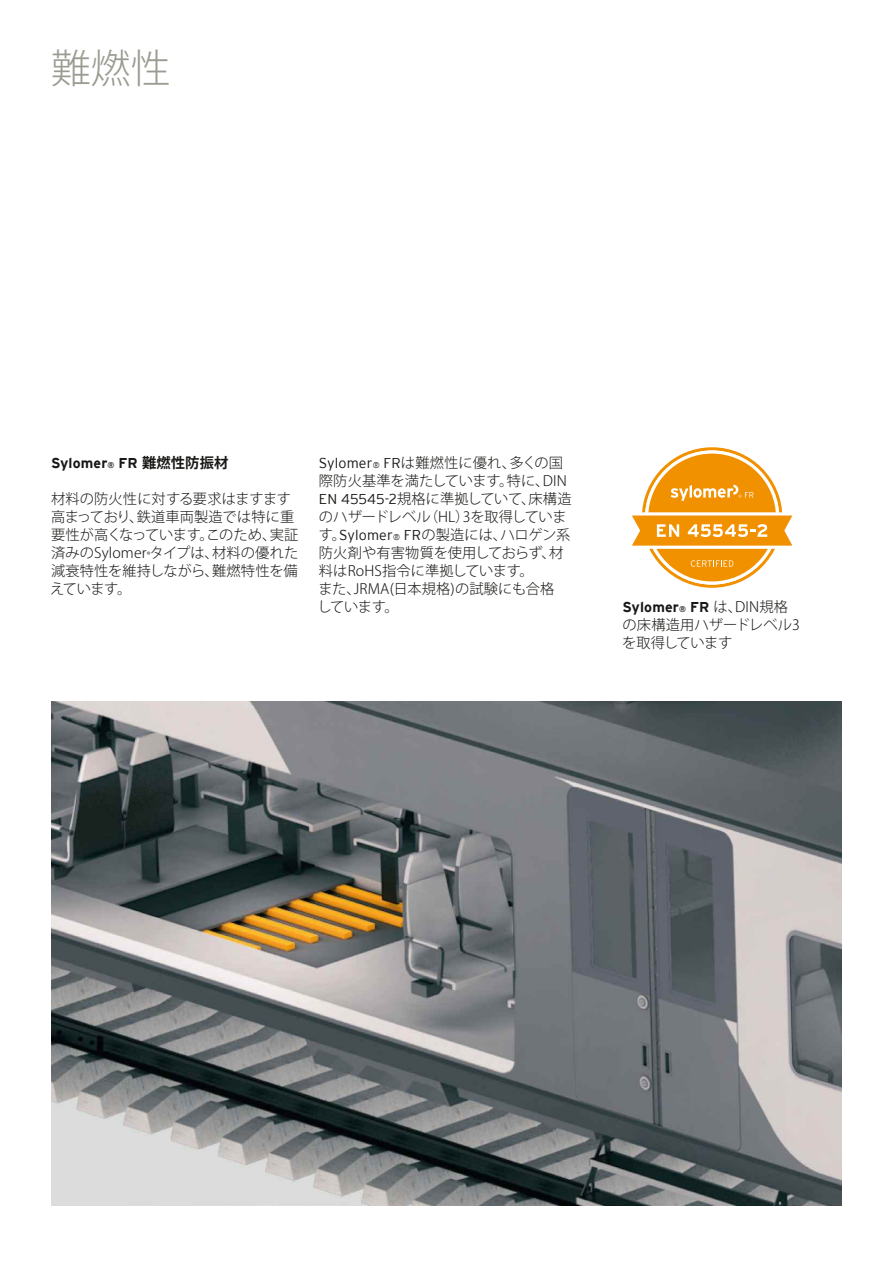
<style>
.page{position:relative;width:893px;height:1263px;background:#fff}
.page>*{position:absolute;margin:0;border:0;box-sizing:border-box;transform-origin:0 0}
.t1{font:300 39.75px "Koz Go Pro";color:#9b9b92}
.t2{font:300 14.25px/18px "Koz Go Pro";letter-spacing:.01em;color:#171715}
.t3{font:700 14.25px "Interstate";letter-spacing:.01em;color:#171715}
.s1{font-size:8.25px}
.s2{font-family:"Koz Go Pro"}
.s3{font-family:"Interstate"}
.s4{font-family:"Interstate";font-size:8.25px}
.s5{font-family:"Koz Go Pro";font-weight:300}
</style>
<div class="page">
<img style="left:51px;top:702px;width:791px;height:503px">
<svg style="left:632px;top:447px;width:161px;height:141px"></svg>
<h1 class="t1" style="left:51px;top:42px;width:121px">難燃性</h1>
<p class="t3" style="left:51px;top:457px;width:179px">Sylomer<span class="s1">®</span> FR <span class="s2">難燃性防振材</span></p>
<p class="t2" style="left:50px;top:490px;width:250px">材料の防火性に対する要求はますます高まっており、鉄道車両製造では特に重要性が高くなっています。このため、実証済みのSylomer<span class="s1">®</span>タイプは、材料の優れた減衰特性を維持しながら、難燃特性を備えています。</p>
<p class="t2" style="left:317px;top:454px;width:256px"><span class="s3">Sylomer</span><span class="s4">®</span> <span class="s3">FR</span>は難燃性に優れ、多くの国際防火基準を満たしています。特に、DIN<br><span class="s3">EN 45545-2</span>規格に準拠していて、床構造のハザードレベル（HL）3を取得しています。<span class="s3">Sylomer</span><span class="s4">®</span> <span class="s3">FR</span>の製造には、ハロゲン系防火剤や有害物質を使用しておらず、材料はRoHS指令に準拠しています。<br>また、JRMA(日本規格)の試験にも合格<br>しています。</p>
<p class="t3" style="left:623px;top:601px;width:167px">Sylomer<span class="s1">®</span> FR <span class="s5">は、DIN規格</span></p>
<p class="t2" style="left:622px;top:616px;width:179px">の床構造用ハザードレベル3を取得しています</p>
</div>
